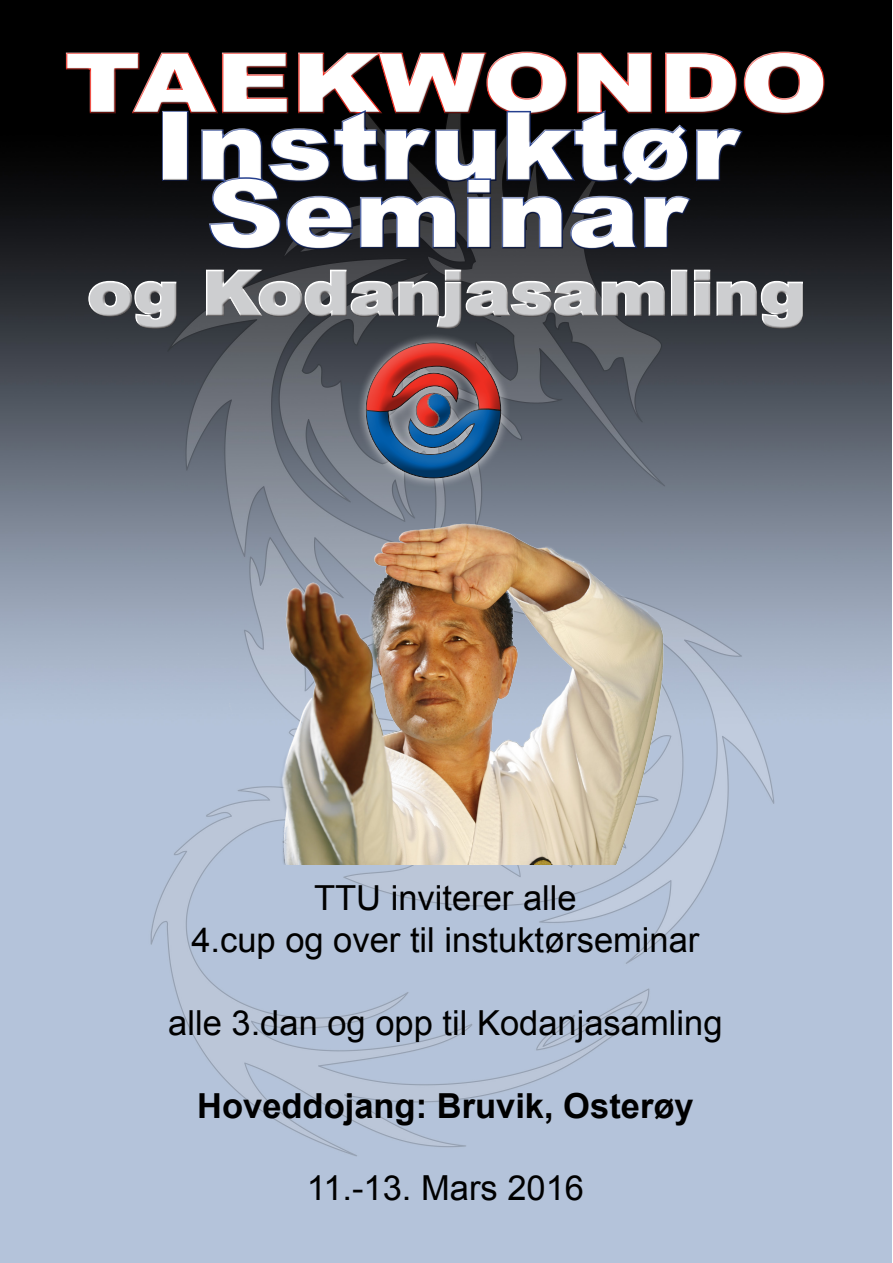
<style>
.page{position:relative;width:893px;height:1263px;background:#fff}
.page>*{position:absolute;margin:0;border:0;box-sizing:border-box;transform-origin:0 0}
.t1{font:900 93.75px/67.5px "Arial";color:#fff;text-align:center;scale:1.14 1}
.t2{font:900 81px "Arial";color:#fff;scale:1.3 1}
.t3{font:900 60.75px "Arial";color:#cdced0;scale:1.14 1}
.t4{font:34.5px "Arial";color:#000}
.t5{font:700 34.5px "Arial";color:#000}
</style>
<div class="page">
<img style="left:0;top:0;width:892px;height:1263px">
<img style="left:167px;top:497px;width:533px;height:367px">
<div style="left:64px;top:52px;width:763px;height:279px;background:#231f20;opacity:.75"></div>
<div style="left:356px;top:333px;width:154px;height:155px;background:#fff;opacity:.75"></div>
<div style="left:363px;top:340px;width:135px;height:126px;background:#fff;opacity:.47"></div>
<div style="left:363px;top:345px;width:140px;height:136px;background:#231f20;opacity:.49"></div>
<h2 class="t2" style="left:65px;top:24px;width:589px">TAEKWONDO</h2>
<h1 class="t1" style="left:155px;top:109px;width:513px">Instruktør<br>Seminar</h1>
<h3 class="t3" style="left:87px;top:249px;width:632px">og Kodanjasamling</h3>
<p class="t4" style="left:314px;top:876px;width:264px">TTU inviterer alle</p>
<p class="t4" style="left:191px;top:917px;width:510px">4.cup og over til instuktørseminar</p>
<p class="t4" style="left:168px;top:1000px;width:556px">alle 3.dan og opp til Kodanjasamling</p>
<p class="t5" style="left:197px;top:1082px;width:498px">Hoveddojang: Bruvik, Osterøy</p>
<p class="t4" style="left:307px;top:1165px;width:279px">11.-13. Mars 2016</p>
</div>
